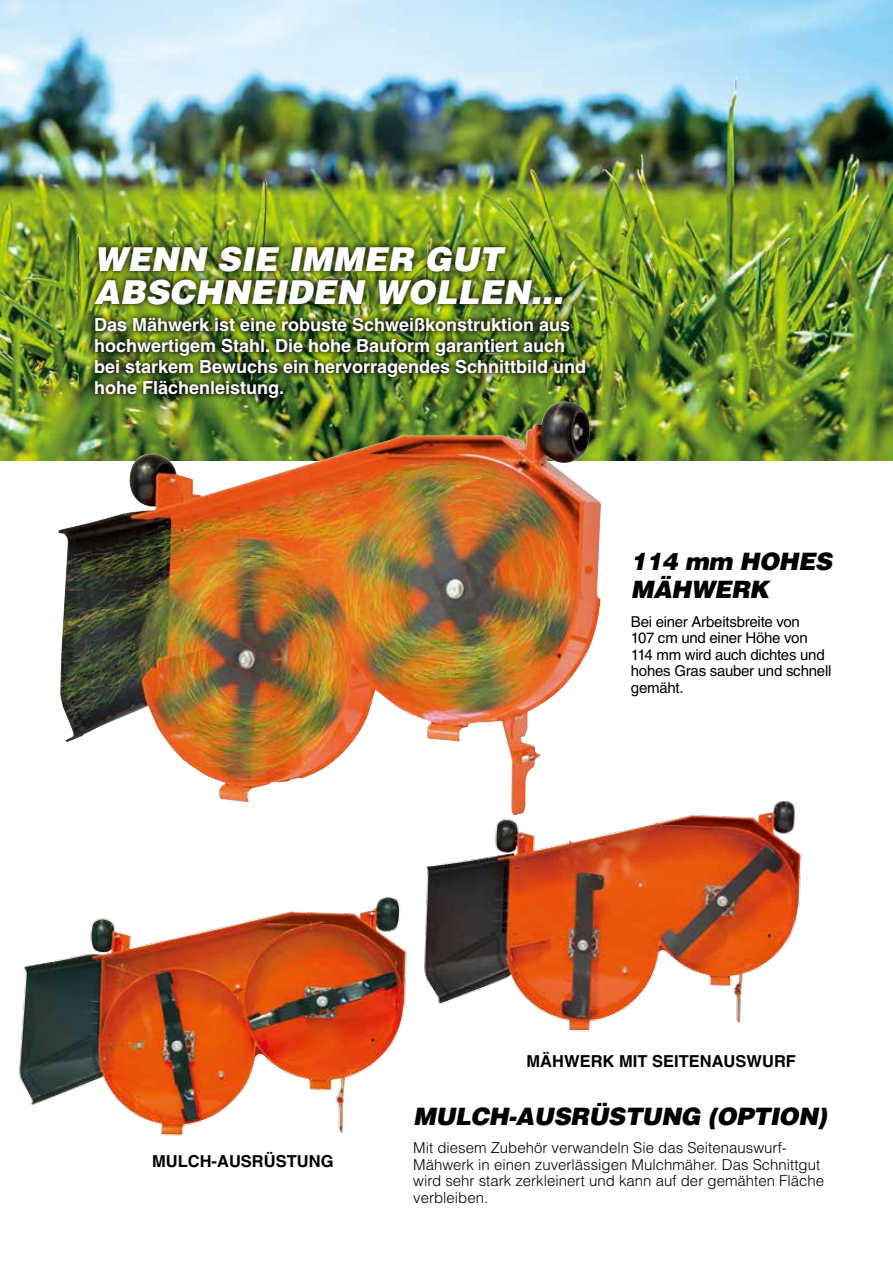
<style>
.page{position:relative;width:893px;height:1263px;background:#fff}
.page>*{position:absolute;margin:0;border:0;box-sizing:border-box;transform-origin:0 0}
.t1{font:italic 900 33px/33px "Helvetica";color:#fff}
.t2{font:italic 900 24px/28.5px "Helvetica";letter-spacing:-.02em;color:#000}
.t3{font:700 18px/21px "Helvetica";color:#fff}
.t4{font:700 16.5px "Helvetica";color:#000}
.t5{font:300 15px/16.5px "Helvetica";color:#000}
.t6{font:15px/16.5px "Helvetica";letter-spacing:-.015em;color:#000}
</style>
<div class="page">
<img style="left:0;top:0;width:893px;height:460px">
<img style="left:424px;top:800px;width:378px;height:232px">
<img style="left:58px;top:402px;width:543px;height:414px">
<img style="left:19px;top:897px;width:388px;height:239px">
<div style="left:88px;top:240px;width:504px;height:165px;background:#000;opacity:.75"></div>
<h1 class="t1" style="left:94px;top:241px;width:471px">WENN SIE IMMER GUT<br>ABSCHNEIDEN WOLLEN...</h1>
<p class="t3" style="left:94px;top:314px;width:494px">Das Mähwerk ist eine robuste Schweißkonstruktion aus hochwertigem Stahl. Die hohe Bauform garantiert auch bei starkem Bewuchs ein hervorragendes Schnittbild und hohe Flächenleistung.</p>
<h2 class="t2" style="left:631px;top:546px;width:203px">114 mm HOHES<br>MÄHWERK</h2>
<p class="t6" style="left:631px;top:613px;width:202px">Bei einer Arbeitsbreite von<br>107 cm und einer Höhe von<br>114 mm wird auch dichtes und hohes Gras sauber und schnell gemäht.</p>
<p class="t4" style="left:152px;top:1151px;width:183px">MULCH-AUSRÜSTUNG</p>
<p class="t4" style="left:526px;top:1051px;width:271px">MÄHWERK MIT SEITENAUSWURF</p>
<h2 class="t2" style="left:413px;top:1101px;width:415px">MULCH-AUSRÜSTUNG (OPTION)</h2>
<p class="t5" style="left:413px;top:1139px;width:412px">Mit diesem Zubehör verwandeln Sie das Seitenauswurf-Mähwerk in einen zuverlässigen Mulchmäher. Das Schnittgut wird sehr stark zerkleinert und kann auf der gemähten Fläche verbleiben.</p>
</div>
